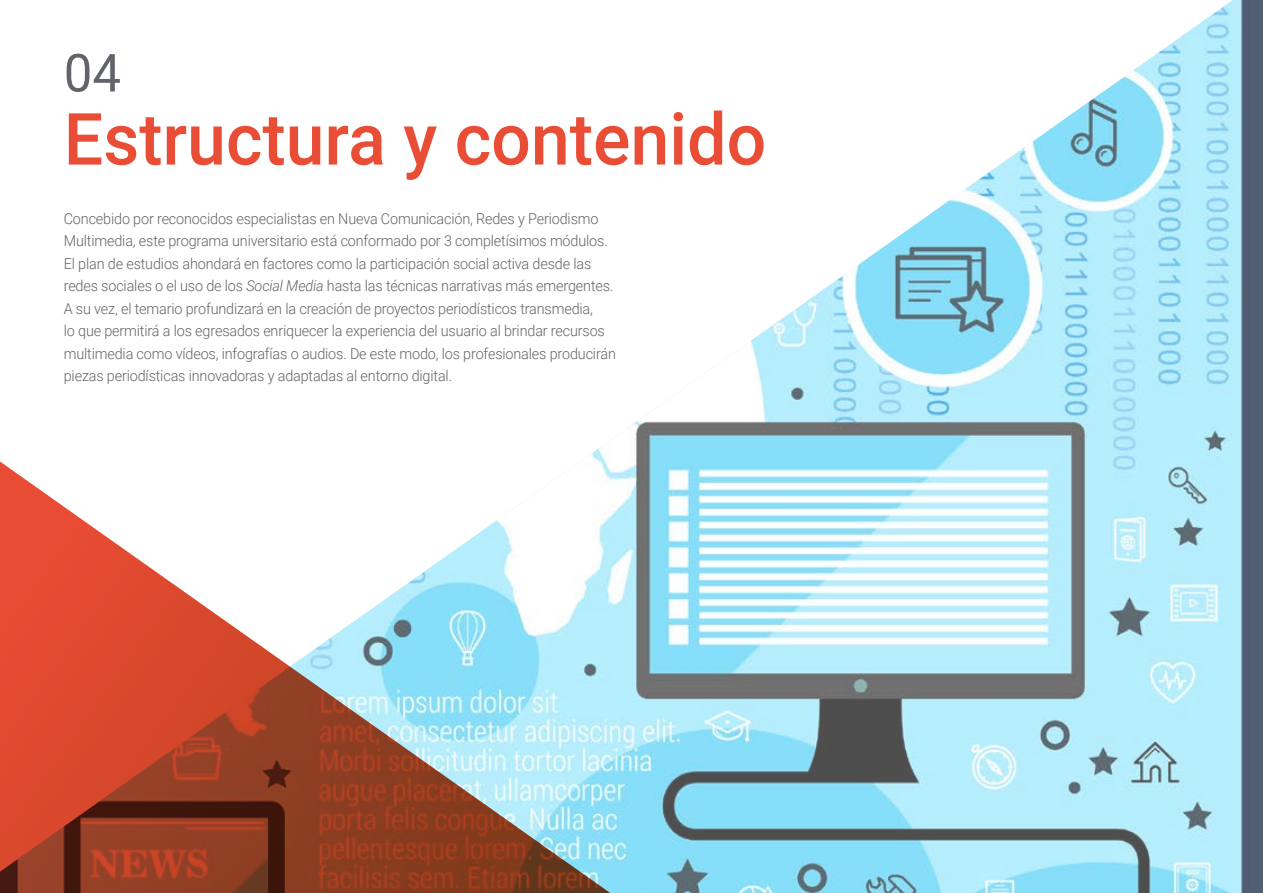
<style>
.page{position:relative;width:1263px;height:893px;background:#fff}
.page>*{position:absolute;margin:0;border:0;box-sizing:border-box;transform-origin:0 0}
.t1{font:500 72px "Roboto";color:#e94d35}
.t2{font:52.5px "Roboto";color:#61646a}
.t3{font:300 15px/22.5px "Roboto";letter-spacing:-.01em;color:#61646a;scale:.96 1}
.s1{font-style:italic}
</style>
<div class="page">
<img style="left:632px;top:0;width:631px;height:893px">
<svg style="left:0;top:446px;width:640px;height:447px"></svg>
<h2 class="t2" style="left:64px;top:36px;width:59px">04</h2>
<h1 class="t1" style="left:64px;top:89px;width:704px">Estructura y contenido</h1>
<p class="t3" style="left:64px;top:207px;width:577px">Concebido por reconocidos especialistas en Nueva Comunicación, Redes y Periodismo Multimedia, este programa universitario está conformado por 3 completísimos módulos.<br>El plan de estudios ahondará en factores como la participación social activa desde las redes sociales o el uso de los <span class="s1">Social Media</span> hasta las técnicas narrativas más emergentes.<br>A su vez, el temario profundizará en la creación de proyectos periodísticos transmedia,<br>lo que permitirá a los egresados enriquecer la experiencia del usuario al brindar recursos multimedia como vídeos, infografías o audios. De este modo, los profesionales producirán piezas periodísticas innovadoras y adaptadas al entorno digital.</p>
</div>
